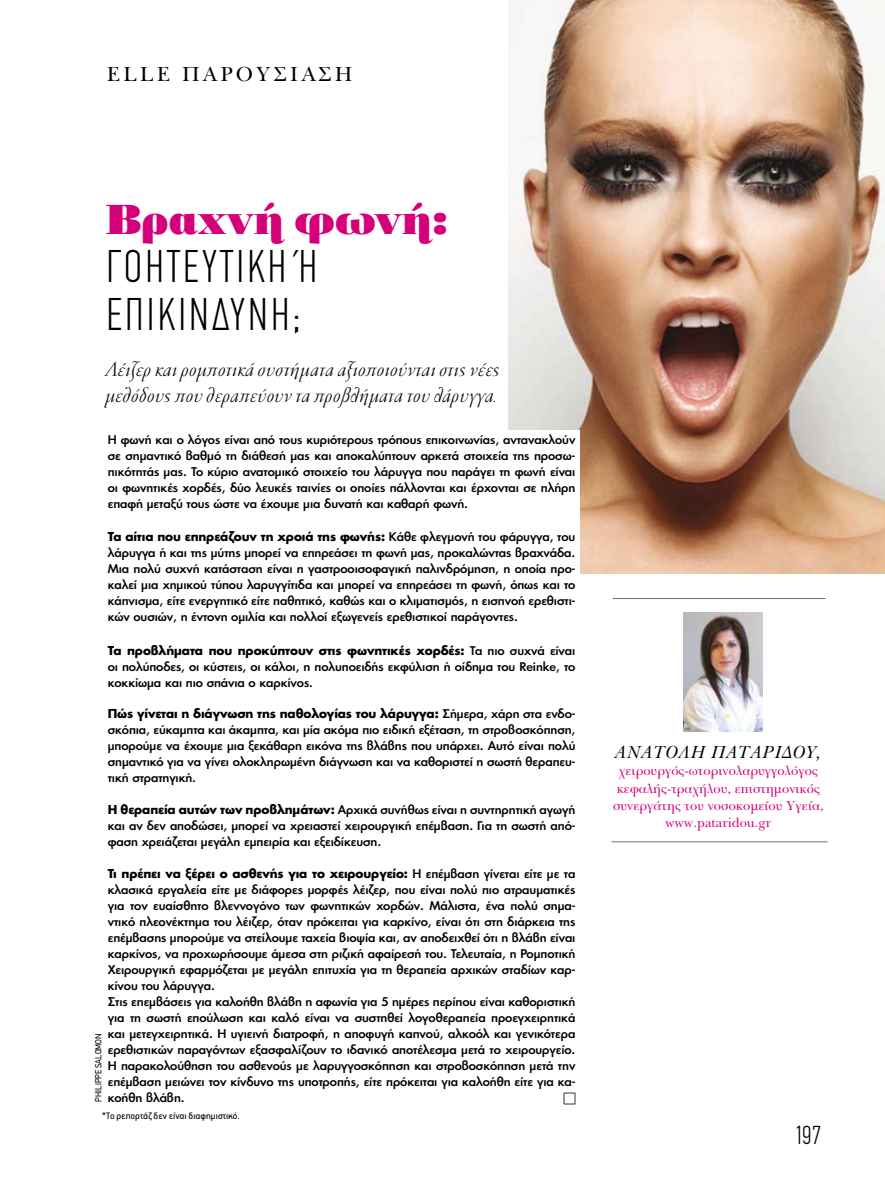
<style>
.page{position:relative;width:885px;height:1191px;background:#fff}
.page>*{position:absolute;margin:0;border:0;box-sizing:border-box;transform-origin:0 0}
.t1{font:300 condensed 45px/48px "CF Din";letter-spacing:.07em;color:#000}
.t2{font:42px "Bodoni Std Poster";color:#d4007a}
.t3{font:300 condensed 25.5px "CF Din";color:#000}
.t4{font:italic 300 22.5px/25.5px "PF Garamond Classic";letter-spacing:.035em;color:#000}
.t5{font:21px "UB Baskerville Regular";letter-spacing:.14em;color:#000}
.t6{font:18px "UB Baskerville Italic";letter-spacing:.02em;color:#000}
.t7{font:13.2px/17.2px "UB Baskerville Regular";color:#d4007a;text-align:center}
.t8{font:700 12px "PF Futura Neu";letter-spacing:-.01em;color:#000}
.t9{font:500 11.7px/15.9px "PF Futura Neu";letter-spacing:-.01em;color:#000;text-align:justify}
.t10{font:10.5px "PF Premier Text";color:#000}
.t11{font:9px "PF Din Text";letter-spacing:.005em;color:#000;scale:.9 1}
.s1{font-weight:500;font-size:11.7px}
.s2{font-weight:700;font-size:12px}
</style>
<div class="page">
<img style="left:508px;top:0;width:376px;height:573px">
<div style="left:103px;top:431px;width:476px;height:675px;background:#fff"></div>
<hr style="left:612px;top:598px;width:213px;height:1px;background:#716f63">
<hr style="left:611px;top:841px;width:216px;height:1px;background:#716f63">
<img style="left:683px;top:612px;width:79px;height:120px">
<h3 class="t5" style="left:106px;top:61px;width:248px">ELLE ΠΑΡΟΥΣΙΑΣΗ</h3>
<h2 class="t2" style="left:106px;top:194px;width:342px">Βραχνή φωνή:</h2>
<h1 class="t1" style="left:106px;top:243px;width:212px">Γοητευτική Ή επικίνδυνη;</h1>
<h3 class="t4" style="left:106px;top:358px;width:395px">Λέιζερ και ρομποτικά συστήματα αξιοποιούνται στις νέες μεθόδους που θεραπεύουν τα προβλήματα του λάρυγγα.</h3>
<p class="t9" style="left:108px;top:432px;width:469px">Η φωνή και ο λόγος είναι από τους κυριότερους τρόπους επικοινωνίας, αντανακλούν σε σημαντικό βαθμό τη διάθεσή μας και αποκαλύπτουν αρκετά στοιχεία της προσω&shy;πικότητάς μας. Το κύριο ανατομικό στοιχείο του λάρυγγα που παράγει τη φωνή είναι οι φωνητικές χορδές, δύο λευκές ταινίες οι οποίες πάλλονται και έρχονται σε πλήρη επαφή μεταξύ τους ώστε να έχουμε μια δυνατή και καθαρή φωνή.</p>
<p class="t8" style="left:108px;top:528px;width:469px">Τα αίτια που επηρεάζουν τη χροιά της φωνής: <span class="s1">Κάθε φλεγμονή του φάρυγγα, του</span></p>
<p class="t9" style="left:108px;top:545px;width:469px">λάρυγγα ή και της μύτης μπορεί να επηρεάσει τη φωνή μας, προκαλώντας βραχνάδα.<br>Μια πολύ συχνή κατάσταση είναι η γαστροοισοφαγική παλινδρόμηση, η οποία προ&shy;καλεί μια χημικού τύπου λαρυγγίτιδα και μπορεί να επηρεάσει τη φωνή, όπως και το κάπνισμα, είτε ενεργητικό είτε παθητικό, καθώς και ο κλιματισμός, η εισπνοή ερεθιστι&shy;κών ουσιών, η έντονη ομιλία και πολλοί εξωγενείς ερεθιστικοί παράγοντες.</p>
<p class="t8" style="left:108px;top:641px;width:469px">Τα προβλήματα που προκύπτουν στις φωνητικές χορδές: <span class="s1">Τα πιο συχνά είναι</span></p>
<p class="t9" style="left:108px;top:658px;width:469px">οι πολύποδες, οι κύστεις, οι κάλοι, η πολυποειδής εκφύλιση ή οίδημα του Reinke, το κοκκίωμα και πιο σπάνια ο καρκίνος.</p>
<p class="t8" style="left:108px;top:705px;width:469px">Πώς γίνεται η διάγνωση της παθολογίας του λάρυγγα: <span class="s1">Σήμερα, χάρη στα ενδο-</span></p>
<p class="t9" style="left:108px;top:722px;width:469px">σκόπια, εύκαμπτα και άκαμπτα, και μία ακόμα πιο ειδική εξέταση, τη στροβοσκόπηση, μπορούμε να έχουμε μια ξεκάθαρη εικόνα της βλάβης που υπάρχει. Αυτό είναι πολύ σημαντικό για να γίνει ολοκληρωμένη διάγνωση και να καθοριστεί η σωστή θεραπευ&shy;τική στρατηγική.</p>
<p class="t9" style="left:108px;top:801px;width:469px"><span class="s2">Η θεραπεία αυτών των προβλημάτων:</span> Αρχικά συνήθως είναι η συντηρητική αγωγή και αν δεν αποδώσει, μπορεί να χρειαστεί χειρουργική επέμβαση. Για τη σωστή από&shy;φαση χρειάζεται μεγάλη εμπειρία και εξειδίκευση.</p>
<p class="t8" style="left:108px;top:865px;width:469px">Τι πρέπει να ξέρει ο ασθενής για το χειρουργείο: <span class="s1">Η επέμβαση γίνεται είτε με τα</span></p>
<p class="t9" style="left:108px;top:881px;width:469px;text-align:left">κλασικά εργαλεία είτε με διάφορες μορφές λέιζερ, που είναι πολύ πιο ατραυματικές για τον ευαίσθητο βλεννογόνο των φωνητικών χορδών. Μάλιστα, ένα πολύ σημα&shy;ντικό πλεονέκτημα του λέιζερ, όταν πρόκειται για καρκίνο, είναι ότι στη διάρκεια της επέμβασης μπορούμε να στείλουμε ταχεία βιοψία και, αν αποδειχθεί ότι η βλάβη είναι καρκίνος, να προχωρήσουμε άμεσα στη ριζική αφαίρεσή του. Τελευταία, η Ρομποτική Χειρουργική εφαρμόζεται με μεγάλη επιτυχία για τη θεραπεία αρχικών σταδίων καρ&shy;κίνου του λάρυγγα.<br>Στις επεμβάσεις για καλοήθη βλάβη η αφωνία για 5 ημέρες περίπου είναι καθοριστική για τη σωστή επούλωση και καλό είναι να συστηθεί λογοθεραπεία προεγχειρητικά και μετεγχειρητικά. Η υγιεινή διατροφή, η αποφυγή καπνού, αλκοόλ και γενικότερα ερεθιστικών παραγόντων εξασφαλίζουν το ιδανικό αποτέλεσμα μετά το χειρουργείο.<br>Η παρακολούθηση του ασθενούς με λαρυγγοσκόπηση και στροβοσκόπηση μετά την επέμβαση μειώνει τον κίνδυνο της υποτροπής, είτε πρόκειται για καλοήθη είτε για κα&shy;κοήθη βλάβη.</p>
<p class="t11" style="left:93px;top:1101px;width:77px;rotate:-90deg">PHILIPPE SALOMON</p>
<p class="t10" style="left:102px;top:1111px;width:139px">*Tο ρεπορτάζ δεν είναι διαφημιστικό.</p>
<h3 class="t6" style="left:615px;top:741px;width:207px">Ανατολή Παταρίδου,</h3>
<p class="t7" style="left:613px;top:762px;width:212px">χειρουργός-ωτορινολαρυγγολόγος κεφαλής-τραχήλου, επιστημονικός συνεργάτης του νοσοκομείου Υγεία, www.pataridou.gr</p>
<h3 class="t3" style="left:796px;top:1121px;width:27px">197</h3>
</div>
